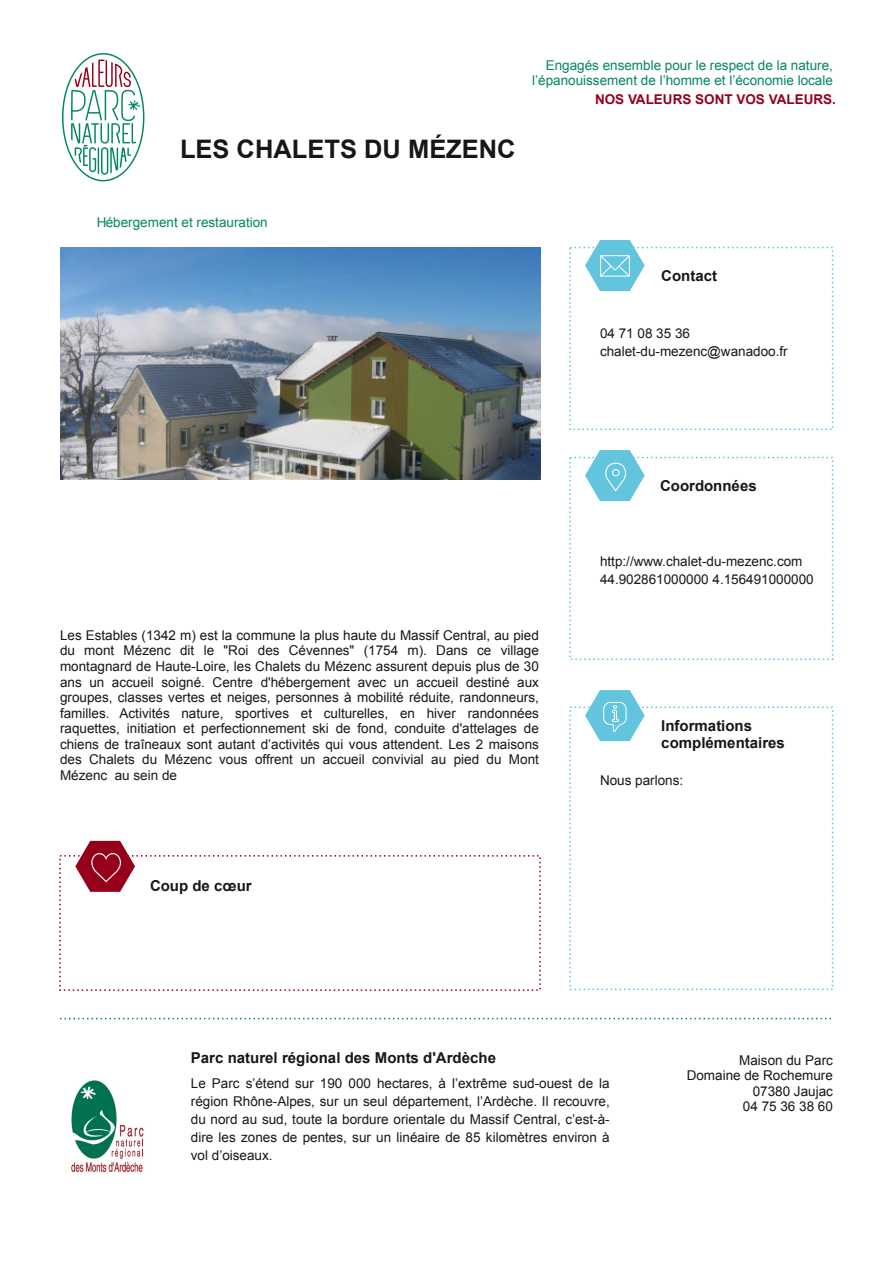
<style>
.page{position:relative;width:893px;height:1263px;background:#fff}
.page>*{position:absolute;margin:0;border:0;box-sizing:border-box;transform-origin:0 0}
.t1{font:700 25.5px "Arial";color:#181715}
.t2{font:700 15px/17.2px "Arial";color:#181715}
.t3{font:13.5px/15.5px "Arial";color:#181715;text-align:justify}
.t4{font:13.5px/15.5px "Arial";color:#028663;text-align:right}
.t5{font:700 13.5px "Arial";color:#97001b}
</style>
<div class="page">
<img style="left:71px;top:1080px;width:73px;height:92px">
<svg style="left:60px;top:1018px;width:772px;height:1px"></svg>
<svg style="left:585px;top:690px;width:60px;height:51px"></svg>
<svg style="left:585px;top:450px;width:60px;height:51px"></svg>
<svg style="left:585px;top:240px;width:60px;height:51px"></svg>
<svg style="left:75px;top:841px;width:60px;height:51px"></svg>
<img style="left:60px;top:248px;width:480px;height:232px">
<svg style="left:62px;top:53px;width:83px;height:129px"></svg>
<p class="t4" style="left:532px;top:57px;width:302px">Engagés ensemble pour le respect de la nature, l’épanouissement de l’homme et l’économie locale</p>
<h1 class="t1" style="left:180px;top:135px;width:337px">LES CHALETS DU MÉZENC</h1>
<p class="t4" style="left:96px;top:215px;width:173px">Hébergement et restauration</p>
<p class="t3" style="left:60px;top:627px;width:480px">Les Estables (1342 m) est la commune la plus haute du Massif Central, au pied du mont Mézenc dit le "Roi des Cévennes" (1754 m). Dans ce village montagnard de Haute-Loire, les Chalets du Mézenc assurent depuis plus de 30 ans un accueil soigné. Centre d'hébergement avec un accueil destiné aux groupes, classes vertes et neiges, personnes à mobilité réduite, randonneurs, familles. Activités nature, sportives et culturelles, en hiver randonnées raquettes, initiation et perfectionnement ski de fond, conduite d'attelages de chiens de traîneaux sont autant d’activités qui vous attendent. Les 2 maisons des Chalets du Mézenc vous offrent un accueil convivial au pied du Mont Mézenc au sein de</p>
<p class="t2" style="left:150px;top:877px;width:103px">Coup de cœur</p>
<p class="t5" style="left:595px;top:92px;width:242px">NOS VALEURS SONT VOS VALEURS.</p>
<p class="t2" style="left:661px;top:267px;width:57px">Contact</p>
<p class="t3" style="left:600px;top:324px;width:189px;line-height:18px">04 71 08 35 36 chalet-du-mezenc@wanadoo.fr</p>
<p class="t2" style="left:660px;top:477px;width:98px">Coordonnées</p>
<p class="t3" style="left:600px;top:552px;width:215px;line-height:18px">http://www.chalet-du-mezenc.com<br>44.902861000000 4.156491000000</p>
<p class="t2" style="left:661px;top:717px;width:125px">Informations complémentaires</p>
<p class="t3" style="left:600px;top:772px;width:85px">Nous parlons:</p>
<p class="t2" style="left:191px;top:1049px;width:307px">Parc naturel régional des Monts d'Ardèche</p>
<p class="t3" style="left:191px;top:1074px;width:420px;line-height:18px">Le Parc s’étend sur 190 000 hectares, à l’extrême sud-ouest de la région Rhône-Alpes, sur un seul département, l’Ardèche. Il recouvre, du nord au sud, toute la bordure orientale du Massif Central, c’est-à&shy;dire les zones de pentes, sur un linéaire de 85 kilomètres environ à vol d’oiseaux.</p>
<p class="t3" style="left:687px;top:1052px;width:148px;text-align:right">Maison du Parc<br>Domaine de Rochemure<br>07380 Jaujac<br>04 75 36 38 60</p>
</div>
